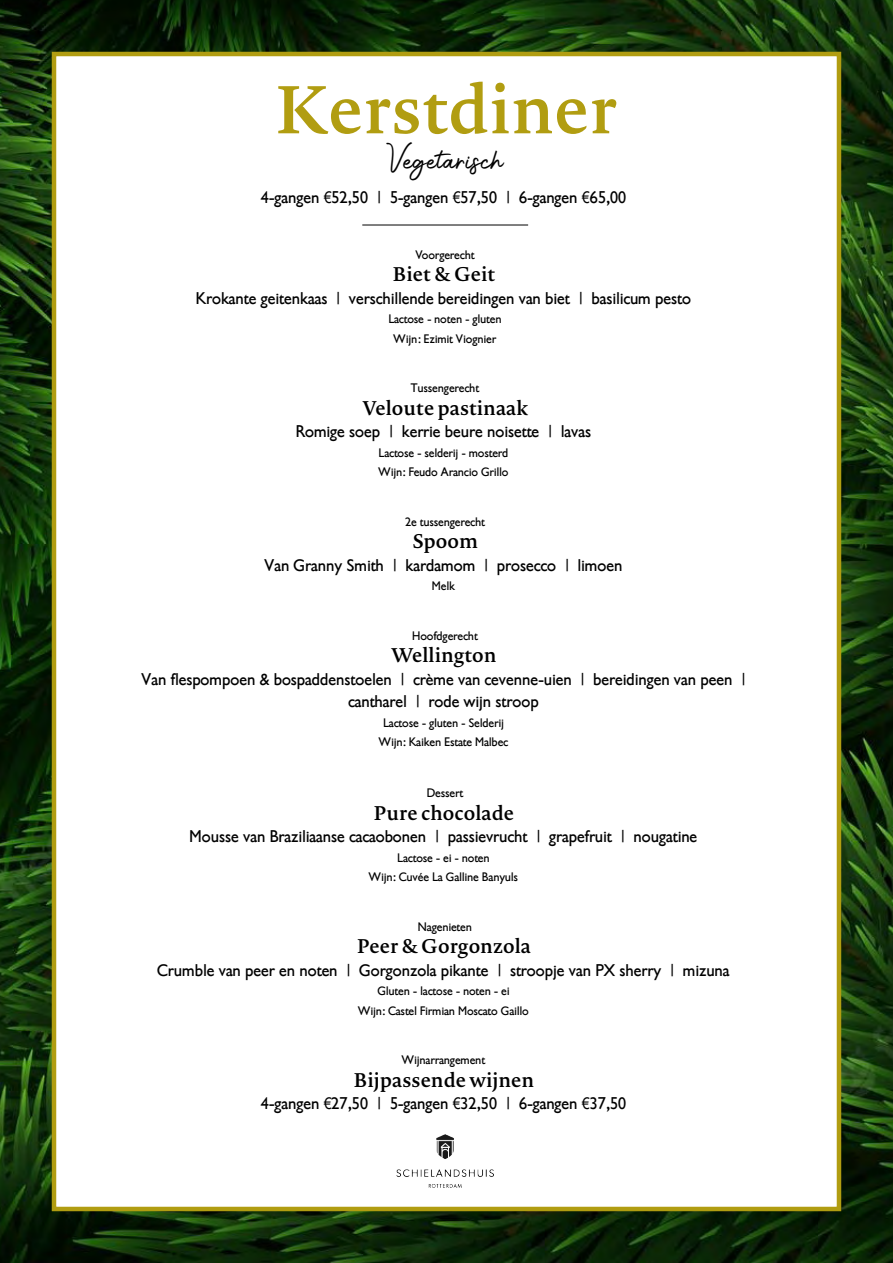
<style>
.page{position:relative;width:893px;height:1263px;background:#fff}
.page>*{position:absolute;margin:0;border:0;box-sizing:border-box;transform-origin:0 0}
.t1{font:600 66.3px "Novel Pro";color:#b19d11}
.t2{font:600 19.5px "Novel Pro";color:#000}
.t3{font:18px "Photoshoot";color:#000}
.t4{font:16.5px/22.5px "Gibson";color:#000;text-align:center}
.t5{font:12px/19.5px "Gibson";color:#000;text-align:center}
.s1{font-family:"Arial Narrow"}
</style>
<div class="page">
<img style="left:0;top:0;width:893px;height:1263px">
<div style="left:52px;top:52px;width:789px;height:1159px;background:#fff;border:4px solid #b19d11"></div>
<img style="left:397px;top:1134px;width:97px;height:54px">
<hr style="left:362px;top:225px;width:166px;height:1px;background:#000">
<h1 class="t1" style="left:273px;top:59px;width:345px">Kerstdiner</h1>
<p class="t3" style="left:387px;top:152px;width:119px">Vegetarisch</p>
<p class="t4" style="left:261px;top:187px;width:367px">4-gangen <span class="s1">€</span>52,50 | 5-gangen <span class="s1">€</span>57,50 | 6-gangen <span class="s1">€</span>65,00</p>
<p class="t5" style="left:416px;top:245px;width:60px">Voorgerecht</p>
<p class="t2" style="left:392px;top:260px;width:105px">Biet &amp; Geit</p>
<p class="t4" style="left:196px;top:287px;width:497px">Krokante geitenkaas | verschillende bereidingen van biet | basilicum pesto</p>
<p class="t5" style="left:389px;top:310px;width:115px">Lactose - noten - gluten<br>Wijn: Ezimit Viognier</p>
<p class="t5" style="left:411px;top:379px;width:70px">Tussengerecht</p>
<p class="t2" style="left:362px;top:393px;width:167px">Veloute pastinaak</p>
<p class="t4" style="left:296px;top:421px;width:297px">Romige soep | kerrie beure noisette | lavas</p>
<p class="t5" style="left:379px;top:443px;width:132px;text-align:left">Lactose - selderij - mosterd<br>Wijn: Feudo Arancio Grillo</p>
<p class="t5" style="left:405px;top:512px;width:81px">2e tussengerecht</p>
<p class="t2" style="left:412px;top:527px;width:67px">Spoom</p>
<p class="t4" style="left:265px;top:554px;width:360px">Van Granny Smith | kardamom | prosecco | limoen</p>
<p class="t5" style="left:432px;top:577px;width:24px">Melk</p>
<p class="t5" style="left:412px;top:626px;width:67px">Hoofdgerecht</p>
<p class="t2" style="left:391px;top:641px;width:107px">Wellington</p>
<p class="t4" style="left:142px;top:668px;width:605px">Van flespompoen &amp; bospaddenstoelen | crème van cevenne-uien | bereidingen van peen | cantharel | rode wijn stroop</p>
<p class="t5" style="left:379px;top:713px;width:131px">Lactose - gluten - Selderij<br>Wijn: Kaiken Estate Malbec</p>
<p class="t5" style="left:427px;top:784px;width:38px">Dessert</p>
<p class="t2" style="left:373px;top:798px;width:142px">Pure chocolade</p>
<p class="t4" style="left:190px;top:826px;width:509px">Mousse van Braziliaanse cacaobonen | passievrucht | grapefruit | nougatine</p>
<p class="t5" style="left:369px;top:848px;width:151px">Lactose - ei - noten<br>Wijn: Cuvée La Galline Banyuls</p>
<p class="t5" style="left:418px;top:917px;width:55px">Nagenieten</p>
<p class="t2" style="left:357px;top:932px;width:176px">Peer &amp; Gorgonzola</p>
<p class="t4" style="left:158px;top:959px;width:574px">Crumble van peer en noten | Gorgonzola pikante | stroopje van PX sherry | mizuna</p>
<p class="t5" style="left:358px;top:982px;width:172px">Gluten - lactose - noten - ei<br>Wijn: Castel Firmian Moscato Gaillo</p>
<p class="t5" style="left:402px;top:1051px;width:85px">Wijnarrangement</p>
<p class="t2" style="left:353px;top:1065px;width:183px">Bijpassende wijnen</p>
<p class="t4" style="left:261px;top:1093px;width:367px">4-gangen <span class="s1">€</span>27,50 | 5-gangen <span class="s1">€</span>32,50 | 6-gangen <span class="s1">€</span>37,50</p>
</div>
